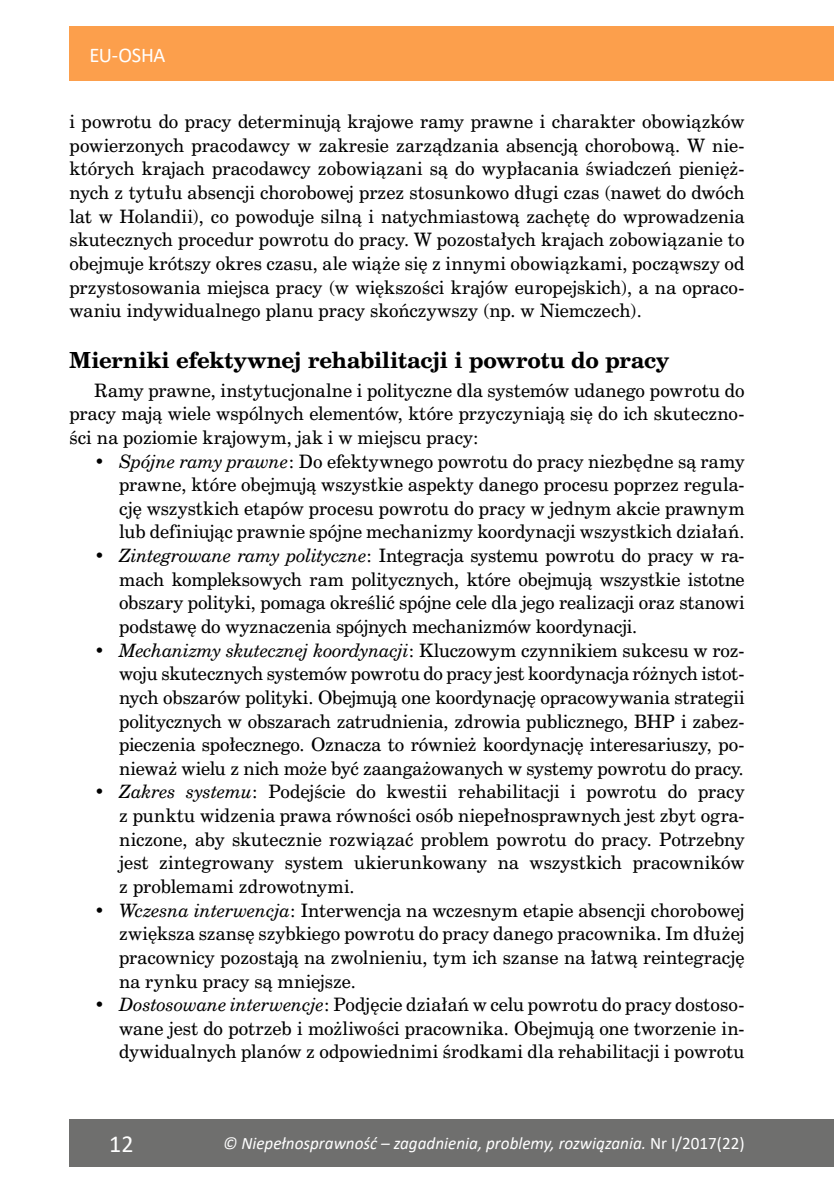
<style>
.page{position:relative;width:834px;height:1191px;background:#fff}
.page>*{position:absolute;margin:0;border:0;box-sizing:border-box;transform-origin:0 0}
.t1{font:24.5px "Calibri";color:#fff}
.t2{font:700 21px "Cent Schbook PL";letter-spacing:-.005em;color:#000}
.t3{font:21px "Calibri";letter-spacing:-.015em;color:#fff}
.t4{font:17.5px/23.6px "Cent Schbook PL";color:#000;text-align:justify}
.t5{font:italic 17.5px "Calibri";color:#fff}
.s1{font-style:italic}
.s2{font-style:normal}
</style>
<div class="page">
<div style="left:69px;top:1119px;width:764px;height:47px;background:#6f6f6e"></div>
<hr style="left:833px;top:1119px;width:1px;height:47px;background:#6f6f6e">
<div style="left:69px;top:26px;width:764px;height:55px;background:#fc9f4c"></div>
<p class="t3" style="left:89px;top:40px;width:78px">EU-OSHA</p>
<p class="t4" style="left:69px;top:110px;width:676px">i powrotu do pracy determinują krajowe ramy prawne i charakter obowiązków powierzonych pracodawcy w zakresie zarządzania absencją chorobową. W nie&shy;których krajach pracodawcy zobowiązani są do wypłacania świadczeń pienięż&shy;nych z tytułu absencji chorobowej przez stosunkowo długi czas (nawet do dwóch lat w Holandii), co powoduje silną i natychmiastową zachętę do wprowadzenia skutecznych procedur powrotu do pracy. W pozostałych krajach zobowiązanie to obejmuje krótszy okres czasu, ale wiąże się z innymi obowiązkami, począwszy od przystosowania miejsca pracy (w większości krajów europejskich), a na opraco&shy;waniu indywidualnego planu pracy skończywszy (np. w Niemczech).</p>
<p class="t2" style="left:69px;top:346px;width:601px">Mierniki efektywnej rehabilitacji i powrotu do pracy</p>
<p class="t4" style="left:69px;top:378px;width:676px;text-indent:25px">Ramy prawne, instytucjonalne i polityczne dla systemów udanego powrotu do pracy mają wiele wspólnych elementów, które przyczyniają się do ich skuteczno&shy;ści na poziomie krajowym, jak i w miejscu pracy:</p>
<p class="t4" style="left:119px;top:449px;width:627px;text-indent:-25px"><span class="s1">• Spójne ramy prawne</span>: Do efektywnego powrotu do pracy niezbędne są ramy prawne, które obejmują wszystkie aspekty danego procesu poprzez regula&shy;cję wszystkich etapów procesu powrotu do pracy w jednym akcie prawnym lub definiując prawnie spójne mechanizmy koordynacji wszystkich działań.</p>
<p class="t4" style="left:119px;top:543px;width:627px;text-indent:-25px"><span class="s1">• Zintegrowane ramy polityczne</span>: Integracja systemu powrotu do pracy w ra&shy;mach kompleksowych ram politycznych, które obejmują wszystkie istotne obszary polityki, pomaga określić spójne cele dla jego realizacji oraz stanowi podstawę do wyznaczenia spójnych mechanizmów koordynacji.</p>
<p class="t4" style="left:119px;top:638px;width:627px;text-indent:-25px"><span class="s1">• Mechanizmy skutecznej koordynacji</span>: Kluczowym czynnikiem sukcesu w roz&shy;woju skutecznych systemów powrotu do pracy jest koordynacja różnych istot&shy;nych obszarów polityki. Obejmują one koordynację opracowywania strategii politycznych w obszarach zatrudnienia, zdrowia publicznego, BHP i zabez&shy;pieczenia społecznego. Oznacza to również koordynację interesariuszy, po&shy;nieważ wielu z nich może być zaangażowanych w systemy powrotu do pracy<span class="s1">.</span></p>
<p class="t4" style="left:119px;top:780px;width:627px;text-indent:-25px"><span class="s1">• Zakres systemu</span>: Podejście do kwestii rehabilitacji i powrotu do pracy z punktu widzenia prawa równości osób niepełnosprawnych jest zbyt ogra&shy;niczone, aby skutecznie rozwiązać problem powrotu do pracy. Potrzebny jest zintegrowany system ukierunkowany na wszystkich pracowników z problemami zdrowotnymi.</p>
<p class="t4" style="left:119px;top:898px;width:627px;text-indent:-25px"><span class="s1">• Wczesna interwencja</span>: Interwencja na wczesnym etapie absencji chorobowej zwiększa szansę szybkiego powrotu do pracy danego pracownika. Im dłużej pracownicy pozostają na zwolnieniu, tym ich szanse na łatwą reintegrację na rynku pracy są mniejsze.</p>
<p class="t4" style="left:119px;top:992px;width:627px;text-indent:-25px"><span class="s1">• Dostosowane interwencje</span>: Podjęcie działań w celu powrotu do pracy dostoso&shy;wane jest do potrzeb i możliwości pracownika. Obejmują one tworzenie in&shy;dywidualnych planów z odpowiednimi środkami dla rehabilitacji i powrotu</p>
<h1 class="t1" style="left:109px;top:1126px;width:26px">12</h1>
<p class="t5" style="left:223px;top:1131px;width:523px">© Niepełnosprawność – zagadnienia, problemy, rozwiązania. <span class="s2">Nr I/2017(22)</span></p>
</div>
